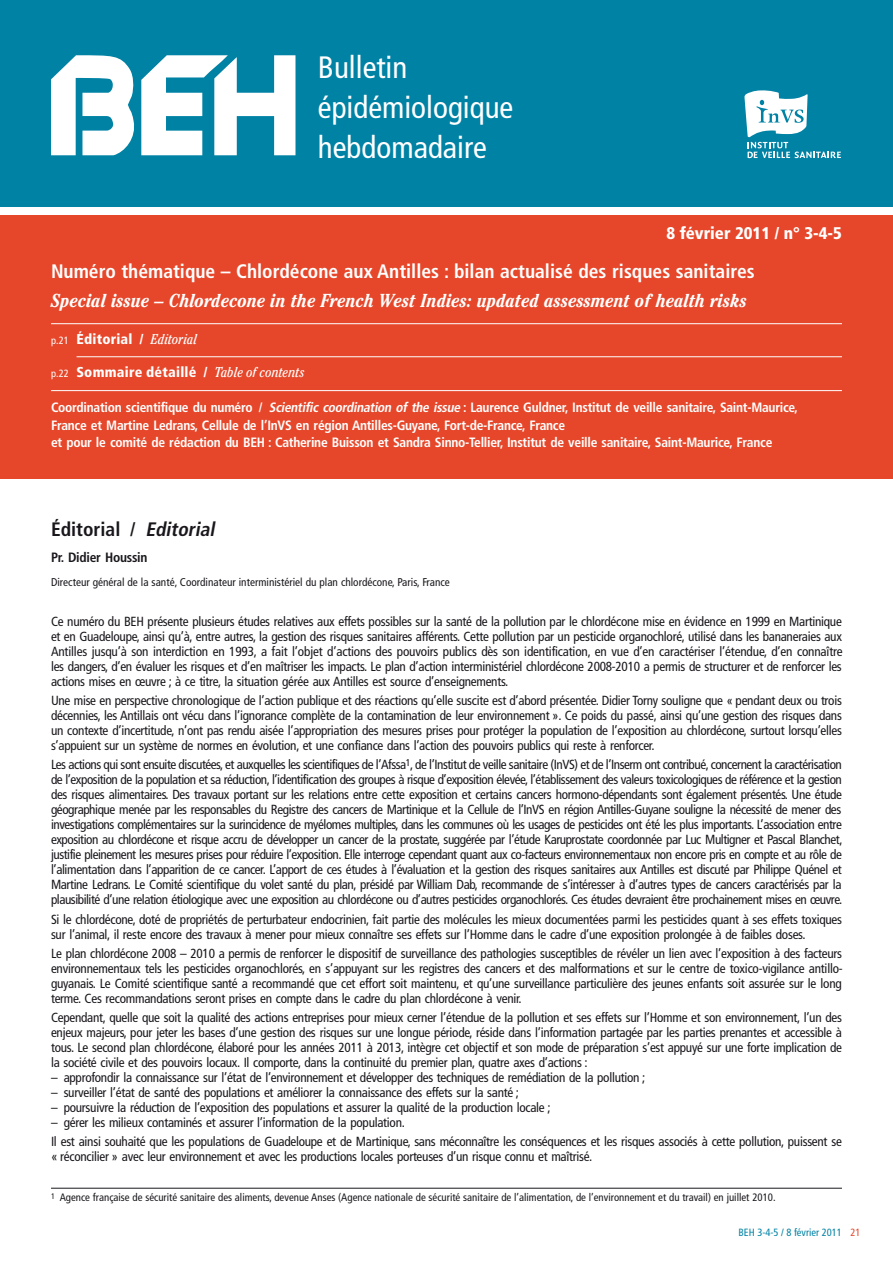
<style>
.page{position:relative;width:893px;height:1263px;background:#fff}
.page>*{position:absolute;margin:0;border:0;box-sizing:border-box;transform-origin:0 0}
.t1{font:condensed 30.9px/39.6px "Frutiger";color:#fff}
.t2{font:700 condensed 19.5px "Frutiger";color:#fff}
.t3{font:700 condensed 19.5px "Frutiger";color:#1a171c}
.t4{font:italic 700 condensed 18.75px "Cheltenham";color:#fff}
.t5{font:900 condensed 16.8px "Frutiger";color:#fff}
.t6{font:900 condensed 14.25px "Frutiger";letter-spacing:.015em;color:#fff}
.t7{font:700 condensed 13.5px/17.7px "Frutiger";letter-spacing:-.02em;color:#fff}
.t8{font:700 condensed 13.5px "Frutiger";letter-spacing:-.02em;color:#1a171c}
.t9{font:condensed 13.2px/15px "Frutiger";letter-spacing:-.02em;color:#1a171c;text-align:justify}
.t10{font:condensed 11.25px "Frutiger";color:#1a171c}
.t11{font:condensed 10.8px "Frutiger";color:#1a171c}
.t12{font:condensed 10.5px "Frutiger";color:#0082a4}
.s1{font-weight:400;font-size:10.5px}
.s2{font-family:"Cheltenham";font-weight:400;font-style:italic}
.s3{font-style:italic}
.s4{color:#e6472a}
</style>
<div class="page">
<div style="left:0;top:0;width:893px;height:206px;background:#0082a4"></div>
<svg style="left:51px;top:55px;width:244px;height:100px"></svg>
<svg style="left:744px;top:90px;width:97px;height:68px"></svg>
<div style="left:0;top:215px;width:893px;height:263px;background:#e6472a"></div>
<hr style="left:51px;top:323px;width:791px;height:1px;background:#fff">
<hr style="left:77px;top:356px;width:765px;height:1px;background:#fff">
<hr style="left:51px;top:390px;width:791px;height:1px;background:#fff">
<hr style="left:51px;top:1188px;width:791px;height:1px;background:#1a171c">
<h1 class="t1" style="left:318px;top:48px;width:197px">Bulletin épidémiologique hebdomadaire</h1>
<p class="t5" style="left:666px;top:223px;width:177px">8 février 2011 / n° 3-4-5</p>
<h2 class="t2" style="left:51px;top:259px;width:705px">Numéro thématique – Chlordécone aux Antilles : bilan actualisé des risques sanitaires</h2>
<h3 class="t4" style="left:51px;top:290px;width:697px">Special issue – Chlordecone in the French West Indies: updated assessment of health risks</h3>
<p class="t6" style="left:51px;top:331px;width:148px"><span class="s1">pp 21</span> Éditorial / <span class="s2">Editorial</span></p>
<p class="t6" style="left:51px;top:364px;width:255px"><span class="s1">pp 22</span> Sommaire détaillé / <span class="s2">Table of contents</span></p>
<p class="t7" style="left:51px;top:398px;width:748px">Coordination scientifique du numéro / <span class="s3">Scientific coordination of the issue</span>: Laurence Guldner, Institut de veille sanitaire, Saint-Maurice,<br>France et Martine Ledrans, Cellule de l’InVS en région Antilles-Guyane, Fort-de-France, France<br>et pour le comité de rédaction du BEH : Catherine Buisson et Sandra Sinno-Tellier, Institut de veille sanitaire, Saint-Maurice, France</p>
<h2 class="t3" style="left:51px;top:517px;width:169px">Éditorial / <span class="s3">Editorial</span></h2>
<p class="t8" style="left:51px;top:549px;width:98px">Pr. Didier Houssin</p>
<p class="t10" style="left:51px;top:575px;width:400px">Directeur général de la santé, Coordinateur interministériel du plan chlordécone, Paris, France</p>
<p class="t9" style="left:51px;top:614px;width:793px">Ce numéro du BEH présente plusieurs études relatives aux effets possibles sur la santé de la pollution par le chlordécone mise en évidence en 1999 en Martinique et en Guadeloupe, ainsi qu’à, entre autres, la gestion des risques sanitaires afférentsp Cette pollution par un pesticide organochloré, utilisé dans les bananeraies aux Antilles jusqu’à son interdiction en 1993, a fait l’objet d’actions des pouvoirs publics dès son identification, en vue d’en caractériser l’étendue, d’en connaître les dangers, d’en évaluer les risques et d’en maîtriser les impactsp Le plan d’action interministériel chlordécone 2008-2010 a permis de structurer et de renforcer les actions mises en œuvre ; à ce titre, la situation gérée aux Antilles est source d’enseignementsp</p>
<p class="t9" style="left:51px;top:693px;width:792px">Une mise en perspective chronologique de l’action publique et des réactions qu’elle suscite est d’abord présentéep Didier Torny souligne que « pendant deux ou trois décennies, les Antillais ont vécu dans l’ignorance complète de la contamination de leur environnement »p Ce poids du passé, ainsi qu’une gestion des risques dans un contexte d’incertitude, n’ont pas rendu aisée l’appropriation des mesures prises pour protéger la population de l’exposition au chlordécone, surtout lorsqu’elles s’appuient sur un système de normes en évolution, et une confiance dans l’action des pouvoirs publics qui reste à renforcerp</p>
<p class="t9" style="left:51px;top:757px;width:793px">Les actions qui sont ensuite discutées, et auxquelles les scientifiques de l’Afssa<sup>1</sup>, de l’Institut de veille sanitaire (InVS) et de l’Inserm ont contribué, concernent la caractérisation de l’exposition de la population et sa réduction, l’identification des groupes à risque d’exposition élevée, l’établissement des valeurs toxicologiques de référence et la gestion des risques alimentairesp Des travaux portant sur les relations entre cette exposition et certains cancers hormono-dépendants sont également présentésp Une étude géographique menée par les responsables du Registre des cancers de Martinique et la Cellule de l’InVS en région Antilles-Guyane souligne la nécessité de mener des investigations complémentaires sur la surincidence de myélomes multiples, dans les communes où les usages de pesticides ont été les plus importantsp L’association entre exposition au chlordécone et risque accru de développer un cancer de la prostate, suggérée par l’étude Karuprostate coordonnée par Luc Multigner et Pascal Blanchet, justifie pleinement les mesures prises pour réduire l’expositionp Elle interroge cependant quant aux co-facteurs environnementaux non encore pris en compte et au rôle de l’alimentation dans l’apparition de ce cancerp L’apport de ces études à l’évaluation et la gestion des risques sanitaires aux Antilles est discuté par Philippe Quénel et Martine Ledransp Le Comité scientifique du volet santé du plan, présidé par William Dab, recommande de s’intéresser à d’autres types de cancers caractérisés par la plausibilité d’une relation étiologique avec une exposition au chlordécone ou d’autres pesticides organochlorésp Ces études devraient être prochainement mises en œuvrep</p>
<p class="t9" style="left:51px;top:911px;width:792px">Si le chlordécone, doté de propriétés de perturbateur endocrinien, fait partie des molécules les mieux documentées parmi les pesticides quant à ses effets toxiques sur l’animal, il reste encore des travaux à mener pour mieux connaître ses effets sur l’Homme dans le cadre d’une exposition prolongée à de faibles dosesp</p>
<p class="t9" style="left:51px;top:946px;width:793px">Le plan chlordécone 2008 – 2010 a permis de renforcer le dispositif de surveillance des pathologies susceptibles de révéler un lien avec l’exposition à des facteurs environnementaux tels les pesticides organochlorés, en s’appuyant sur les registres des cancers et des malformations et sur le centre de toxico-vigilance antillo&shy;guyanaisp Le Comité scientifique santé a recommandé que cet effort soit maintenu, et qu’une surveillance particulière des jeunes enfants soit assurée sur le long termep Ces recommandations seront prises en compte dans le cadre du plan chlordécone à venirp</p>
<p class="t9" style="left:51px;top:1010px;width:792px">Cependant, quelle que soit la qualité des actions entreprises pour mieux cerner l’étendue de la pollution et ses effets sur l’Homme et son environnement, l’un des enjeux majeurs, pour jeter les bases d’une gestion des risques sur une longue période, réside dans l’information partagée par les parties prenantes et accessible à tousp Le second plan chlordécone, élaboré pour les années 2011 à 2013, intègre cet objectif et son mode de préparation s’est appuyé sur une forte implication de la société civile et des pouvoirs locauxp Il comporte, dans la continuité du premier plan, quatre axes d’actions :</p>
<p class="t9" style="left:51px;top:1070px;width:596px">– approfondir la connaissance sur l’état de l’environnement et développer des techniques de remédiation de la pollution ;</p>
<p class="t9" style="left:51px;top:1085px;width:470px">– surveiller l’état de santé des populations et améliorer la connaissance des effets sur la santé ;</p>
<p class="t9" style="left:51px;top:1100px;width:501px">– poursuivre la réduction de l’exposition des populations et assurer la qualité de la production locale ;</p>
<p class="t9" style="left:51px;top:1113px;width:792px;line-height:19.2px">– gérer les milieux contaminés et assurer l’information de la populationp<br>Il est ainsi souhaité que les populations de Guadeloupe et de Martinique, sans méconnaître les conséquences et les risques associés à cette pollution, puissent se</p>
<p class="t9" style="left:51px;top:1149px;width:543px">« réconcilier » avec leur environnement et avec les productions locales porteuses d’un risque connu et maîtrisép</p>
<p class="t11" style="left:51px;top:1191px;width:726px"><sup>1</sup> Agence française de sécurité sanitaire des aliments, devenue Anses (Agence nationale de sécurité sanitaire de l’alimentation, de l’environnement et du travail) en juillet 2010p</p>
<p class="t12" style="left:738px;top:1226px;width:124px">BEH 3-4-5 / 8 février 2011 <span class="s4">21</span></p>
</div>
